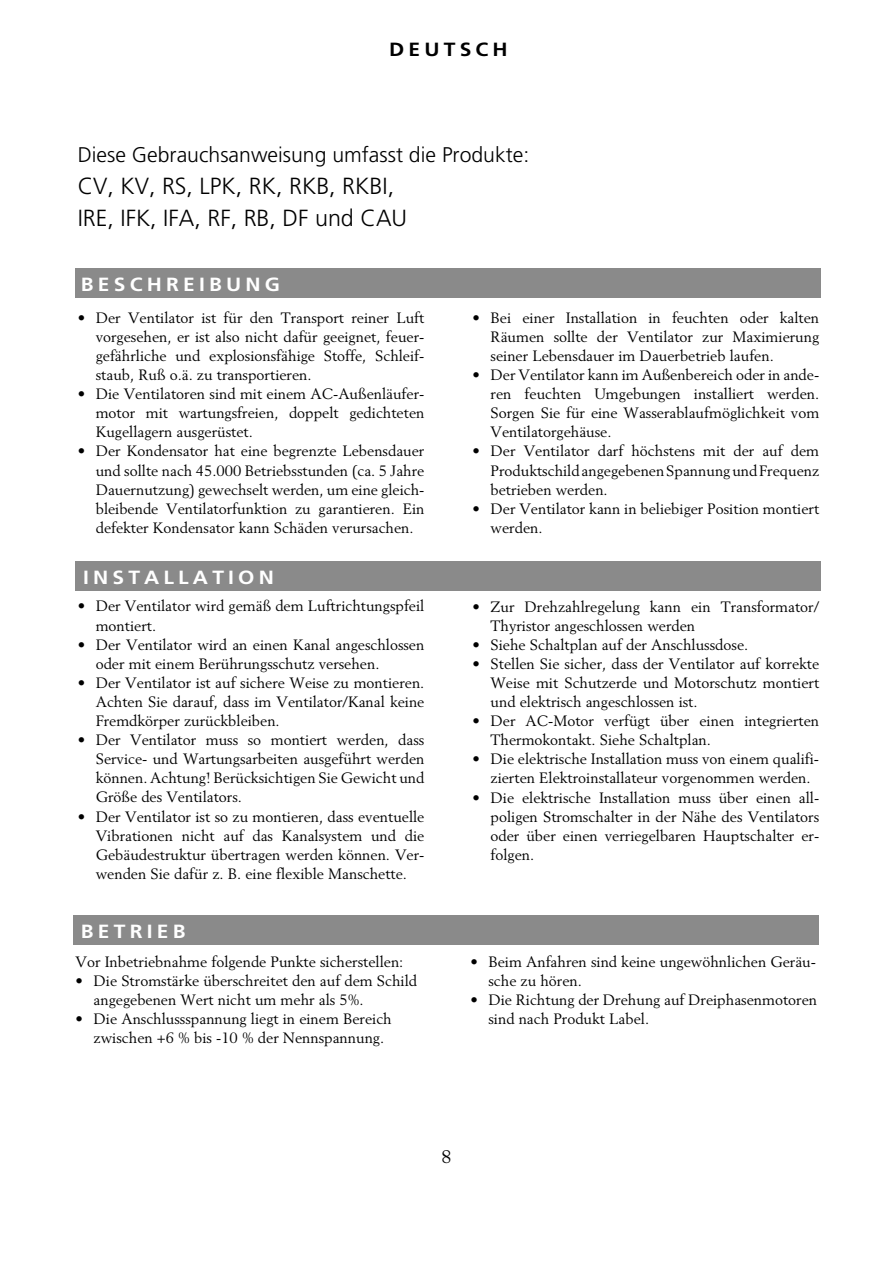
<style>
.page{position:relative;width:893px;height:1263px;background:#fff}
.page>*{position:absolute;margin:0;border:0;box-sizing:border-box;transform-origin:0 0}
.t1{font:300 23.4px/31.8px "Frutiger LT Std";color:#000}
.t2{font:300 21.15px "Frutiger LT Std";color:#000}
.t3{font:700 19.05px "Frutiger LT Std";letter-spacing:.2em;color:#fff;scale:1.1 1}
.t4{font:700 19.05px "Frutiger LT Std";letter-spacing:.2em;color:#000;scale:1.1 1}
.t5{font:18px "Berling LT Std";color:#000}
.t6{font:14.85px/19px "Berling LT Std";color:#000;text-align:justify}
</style>
<div class="page">
<div style="left:76px;top:561px;width:745px;height:30px;background:#8a8a8a"></div>
<div style="left:76px;top:269px;width:745px;height:29px;background:#8a8a8a"></div>
<div style="left:73px;top:915px;width:746px;height:29px;background:#8a8a8a"></div>
<p class="t4" style="left:389px;top:39px;width:109px">DEUTSCH</p>
<h2 class="t2" style="left:78px;top:146px;width:453px">Diese Gebrauchsanweisung umfasst die Produkte:</h2>
<h1 class="t1" style="left:78px;top:171px;width:331px">CV, KV, RS, LPK, RK, RKB, RKBI,<br>IRE, IFK, IFA, RF, RB, DF und CAU</h1>
<p class="t3" style="left:81px;top:273px;width:182px">BESCHREIBUNG</p>
<p class="t6" style="left:96px;top:309px;width:330px;text-indent:-18px">• Der Ventilator ist für den Transport reiner Luft vorgesehen, er ist also nicht dafür geeignet, feuer&shy;gefährliche und explosionsfähige Stoffe, Schleif&shy;staub, Ruß o.ä. zu transportieren.</p>
<p class="t6" style="left:96px;top:386px;width:330px;text-indent:-18px">• Die Ventilatoren sind mit einem AC-Außenläufer&shy;motor mit wartungsfreien, doppelt gedichteten Kugellagern ausgerüstet.</p>
<p class="t6" style="left:96px;top:443px;width:330px;text-indent:-18px">• Der Kondensator hat eine begrenzte Lebensdauer und sollte nach 45.000 Betriebsstunden (ca. 5 Jahre Dauernutzung) gewechselt werden, um eine gleich&shy;bleibende Ventilatorfunktion zu garantieren. Ein defekter Kondensator kann Schäden verursachen.</p>
<p class="t3" style="left:83px;top:567px;width:175px">INSTALLATION</p>
<p class="t6" style="left:96px;top:598px;width:330px;text-indent:-18px">• Der Ventilator wird gemäß dem Luftrichtungspfeil montiert.</p>
<p class="t6" style="left:96px;top:636px;width:330px;text-indent:-18px">• Der Ventilator wird an einen Kanal angeschlossen oder mit einem Berührungsschutz versehen.</p>
<p class="t6" style="left:96px;top:674px;width:330px;text-indent:-18px">• Der Ventilator ist auf sichere Weise zu montieren.<br>Achten Sie darauf, dass im Ventilator/Kanal keine Fremdkörper zurückbleiben.</p>
<p class="t6" style="left:96px;top:732px;width:330px;text-indent:-18px">• Der Ventilator muss so montiert werden, dass Service- und Wartungsarbeiten ausgeführt werden können. Achtung! Berücksichtigen Sie Gewicht und Größe des Ventilators.</p>
<p class="t6" style="left:96px;top:808px;width:330px;text-indent:-18px">• Der Ventilator ist so zu montieren, dass eventuelle Vibrationen nicht auf das Kanalsystem und die Gebäudestruktur übertragen werden können. Ver&shy;wenden Sie dafür z. B. eine flexible Manschette.</p>
<p class="t3" style="left:81px;top:920px;width:97px">BETRIEB</p>
<p class="t6" style="left:76px;top:953px;width:329px">Vor Inbetriebnahme folgende Punkte sicherstellen:</p>
<p class="t6" style="left:94px;top:972px;width:325px;text-indent:-18px">• Die Stromstärke überschreitet den auf dem Schild angegebenen Wert nicht um mehr als 5%.</p>
<p class="t6" style="left:94px;top:1010px;width:300px;text-indent:-18px">• Die Anschlussspannung liegt in einem Bereich zwischen +6 % bis -10 % der Nennspannung.</p>
<p class="t6" style="left:490px;top:309px;width:330px;text-indent:-18px">• Bei einer Installation in feuchten oder kalten Räumen sollte der Ventilator zur Maximierung seiner Lebensdauer im Dauerbetrieb laufen.</p>
<p class="t6" style="left:490px;top:367px;width:330px;text-indent:-18px">• Der Ventilator kann im Außenbereich oder in ande&shy;ren feuchten Umgebungen installiert werden.<br>Sorgen Sie für eine Wasserablaufmöglichkeit vom Ventilatorgehäuse.</p>
<p class="t6" style="left:490px;top:443px;width:330px;text-indent:-18px">• Der Ventilator darf höchstens mit der auf dem Produktschild angegebenen Spannung und Frequenz betrieben werden.</p>
<p class="t6" style="left:490px;top:500px;width:330px;text-indent:-18px">• Der Ventilator kann in beliebiger Position montiert werden.</p>
<p class="t6" style="left:490px;top:598px;width:330px;text-indent:-18px">• Zur Drehzahlregelung kann ein Transformator/<br>Thyristor angeschlossen werden</p>
<p class="t6" style="left:472px;top:636px;width:277px">• Siehe Schaltplan auf der Anschlussdose.</p>
<p class="t6" style="left:490px;top:655px;width:330px;text-indent:-18px">• Stellen Sie sicher, dass der Ventilator auf korrekte Weise mit Schutzerde und Motorschutz montiert und elektrisch angeschlossen ist.</p>
<p class="t6" style="left:490px;top:713px;width:330px;text-indent:-18px">• Der AC-Motor verfügt über einen integrierten<br>Thermokontakt. Siehe Schaltplan.</p>
<p class="t6" style="left:490px;top:751px;width:330px;text-indent:-18px">• Die elektrische Installation muss von einem qualifi&shy;zierten Elektroinstallateur vorgenommen werden.</p>
<p class="t6" style="left:490px;top:789px;width:330px;text-indent:-18px">• Die elektrische Installation muss über einen all&shy;poligen Stromschalter in der Nähe des Ventilators oder über einen verriegelbaren Hauptschalter er&shy;folgen.</p>
<p class="t6" style="left:488px;top:953px;width:329px;text-indent:-18px">• Beim Anfahren sind keine ungewöhnlichen Geräu&shy;sche zu hören.</p>
<p class="t6" style="left:488px;top:991px;width:330px;text-indent:-18px">• Die Richtung der Drehung auf Dreiphasenmotoren sind nach Produkt Label.</p>
<p class="t5" style="left:441px;top:1149px;width:12px">8</p>
</div>
